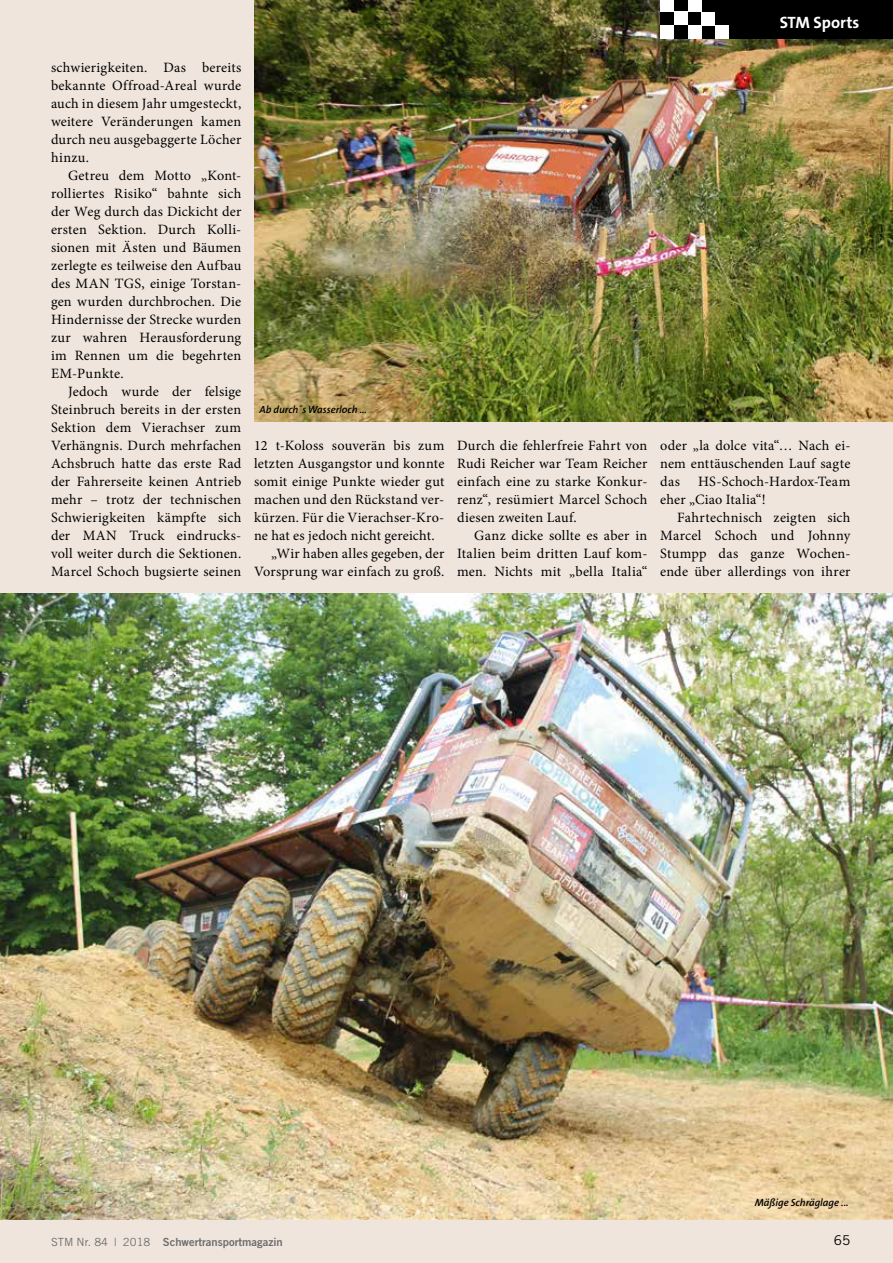
<style>
.page{position:relative;width:893px;height:1263px;background:#efe5dd}
.page>*{position:absolute;margin:0;border:0;box-sizing:border-box;transform-origin:0 0}
.t1{font:700 16.5px "The Sans B7";color:#fff}
.t2{font:14.25px/18px "Minion Pro";letter-spacing:.015em;color:#000;text-align:justify}
.t3{font:13.5px "Trade Gothic";color:#000}
.t4{font:11.25px "Trade Gothic Bold Two";color:#6e6e6e}
.t5{font:italic 600 10.5px "The Sans B6";letter-spacing:-.005em;color:#000}
.s1{font-family:"Trade Gothic"}
</style>
<div class="page">
<img style="left:254px;top:0;width:639px;height:422px">
<div style="left:660px;top:0;width:233px;height:39px;background:#000"></div>
<div style="left:660px;top:25px;width:14px;height:14px;background:#fff"></div>
<div style="left:674px;top:12px;width:14px;height:13px;background:#fff"></div>
<div style="left:660px;top:0;width:14px;height:12px;background:#fff"></div>
<div style="left:688px;top:0;width:13px;height:12px;background:#fff"></div>
<div style="left:688px;top:25px;width:14px;height:14px;background:#fff"></div>
<div style="left:715px;top:25px;width:14px;height:14px;background:#fff"></div>
<div style="left:701px;top:12px;width:14px;height:14px;background:#fff"></div>
<img style="left:0;top:593px;width:893px;height:626px">
<p class="t2" style="left:51px;top:59px;width:192px">schwierigkeiten. Das bereits bekannte Offroad-Areal wurde auch in diesem Jahr umgesteckt, weitere Veränderungen kamen durch neu ausgebaggerte Löcher hinzu.</p>
<p class="t2" style="left:51px;top:167px;width:192px;text-indent:17px">Getreu dem Motto „Kont&shy;rolliertes Risiko“ bahnte sich der Weg durch das Dickicht der ersten Sektion. Durch Kolli&shy;sionen mit Ästen und Bäumen zerlegte es teilweise den Aufbau des MAN TGS, einige Torstan&shy;gen wurden durchbrochen. Die Hindernisse der Strecke wurden zur wahren Herausforderung im Rennen um die begehrten EM-Punkte.</p>
<p class="t2" style="left:51px;top:382px;width:192px;text-indent:17px">Jedoch wurde der felsige Steinbruch bereits in der ersten Sektion dem Vierachser zum Verhängnis. Durch mehrfachen Achsbruch hatte das erste Rad der Fahrerseite keinen Antrieb mehr – trotz der technischen Schwierigkeiten kämpfte sich der MAN Truck eindrucks&shy;voll weiter durch die Sektionen.<br>Marcel Schoch bugsierte seinen</p>
<p class="t5" style="left:259px;top:404px;width:109px">Ab durch´s Wasserloch ...</p>
<p class="t2" style="left:254px;top:436px;width:192px">12 t-Koloss souverän bis zum</p>
<p class="t2" style="left:254px;top:454px;width:192px">letzten Ausgangstor und konnte</p>
<p class="t2" style="left:254px;top:472px;width:192px">somit einige Punkte wieder gut</p>
<p class="t2" style="left:254px;top:490px;width:192px">machen und den Rückstand ver-</p>
<p class="t2" style="left:254px;top:508px;width:192px">kürzen. Für die Vierachser-Kro-</p>
<p class="t2" style="left:254px;top:526px;width:182px">ne hat es jedoch nicht gereicht.</p>
<p class="t2" style="left:271px;top:544px;width:175px">„Wir haben alles gegeben, der</p>
<p class="t2" style="left:254px;top:562px;width:192px">Vorsprung war einfach zu groß.</p>
<p class="t2" style="left:457px;top:436px;width:192px">Durch die fehlerfreie Fahrt von Rudi Reicher war Team Reicher einfach eine zu starke Konkur&shy;renz“, resümiert Marcel Schoch diesen zweiten Lauf.</p>
<p class="t2" style="left:457px;top:526px;width:192px;text-indent:17px">Ganz dicke sollte es aber in Italien beim dritten Lauf kom&shy;men. Nichts mit „bella Italia“</p>
<p class="t1" style="left:780px;top:14px;width:81px">STM Sports</p>
<p class="t2" style="left:660px;top:436px;width:192px">oder „la dolce vita“… Nach ei&shy;nem enttäuschenden Lauf sagte das</p>
<p class="t2" style="left:660px;top:472px;width:192px;text-indent:38px">HS-Schoch-Hardox-Team eher „Ciao Italia“!</p>
<p class="t2" style="left:660px;top:508px;width:192px;text-indent:17px">Fahrtechnisch zeigten sich Marcel Schoch und Johnny Stumpp das ganze Wochen&shy;ende über allerdings von ihrer</p>
<p class="t5" style="left:755px;top:1197px;width:95px">Mäßige Schräglage ...</p>
<p class="t4" style="left:51px;top:1235px;width:233px"><span class="s1">STM Nr. 84 | 2018</span> Schwertransportmagazin</p>
<p class="t3" style="left:834px;top:1232px;width:18px">65</p>
</div>
